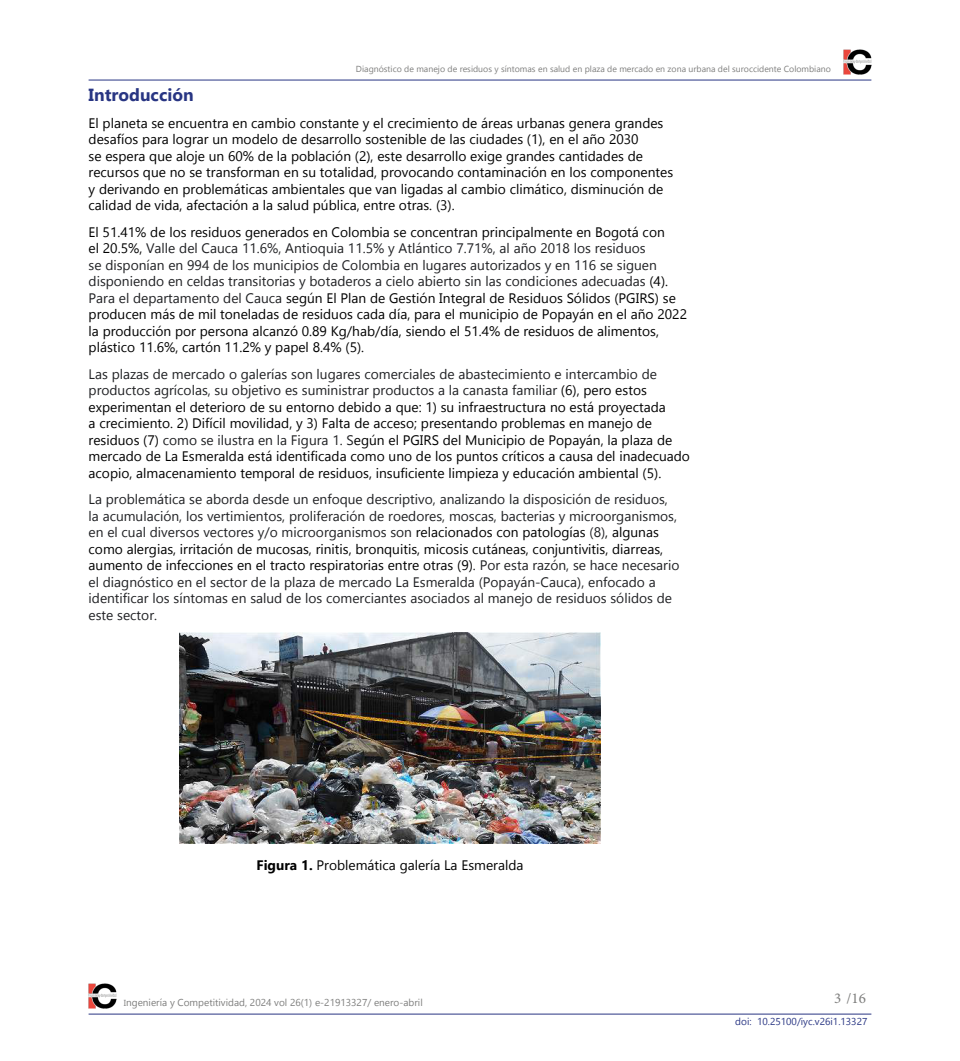
<style>
.page{position:relative;width:960px;height:1061px;background:#fff}
.page>*{position:absolute;margin:0;border:0;box-sizing:border-box;transform-origin:0 0}
.t1{font:700 17.5px "Gadugi";color:#283583}
.t2{font:15px "Minion Pro";color:#7e7e7d}
.t3{font:13.75px/16.5px "Gadugi";color:#000}
.t4{font:13.75px/16.5px "Gadugi";color:#202124}
.t5{font:10px "Gadugi";color:#7e7e7d}
.t6{font:10px "Gadugi";color:#283583}
.t7{font:8.75px "Gadugi";color:#7e7e7d}
.s1{color:#202124}
.s2{color:#000}
.s3{font-weight:700}
.s4{font-size:8.75px}
</style>
<div class="page">
<hr style="left:89px;top:1014px;width:782px;height:1px;background:#283583">
<img style="left:89px;top:983px;width:28px;height:26px">
<hr style="left:89px;top:80px;width:782px;height:1px;background:#283583">
<img style="left:843px;top:49px;width:28px;height:26px">
<img style="left:179px;top:633px;width:422px;height:211px">
<p class="t7" style="left:356px;top:64px;width:476px">Diagnóstico de manejo de residuos y síntomas en salud en plaza de mercado en zona urbana del suroccidente Colombiano</p>
<p class="t1" style="left:89px;top:85px;width:107px">Introducción</p>
<p class="t3" style="left:89px;top:115px;width:586px">El planeta se encuentra en cambio constante y el crecimiento de áreas urbanas genera grandes desafíos para lograr un modelo de desarrollo sostenible de las ciudades (1), en el año 2030<br>se espera que aloje un 60% de la población (2), este desarrollo exige grandes cantidades de recursos que no se transforman en su totalidad, provocando contaminación en los componentes y derivando en problemáticas ambientales que van ligadas al cambio climático, disminución de calidad de vida, afectación a la salud pública, entre otras. (3).</p>
<p class="t3" style="left:89px;top:224px;width:600px">El 51.41% de los residuos generados en Colombia se concentran principalmente en Bogotá con<br>el 20.5%, <span class="s1">Valle del Cauca 11.6%, Antioquia 11.5% y Atlántico 7.71%, al año 2018 los residuos<br>se disponían en 994 de los municipios de Colombia en lugares autorizados y en 116 se siguen disponiendo en celdas transitorias y botaderos a cielo abierto sin las condiciones adecuadas</span> (4).<br><span class="s1">Para el departamento del Cauca</span> según El Plan de Gestión Integral de Residuos Sólidos (PGIRS) se producen más de mil toneladas de residuos cada día, para el municipio de Popayán en el año 2022 la producción por persona alcanzó 0.89 Kg/hab/día, siendo el 51.4% de residuos de alimentos, plástico 11.6%, cartón 11.2% y papel 8.4% (5).</p>
<p class="t3" style="left:89px;top:366px;width:603px"><span class="s1">Las plazas de mercado o galerías son lugares comerciales de abastecimiento e intercambio de productos agrícolas, su objetivo es suministrar productos a la canasta familiar</span> (6), pero estos experimentan el deterioro de su entorno debido a que: 1) su infraestructura no está proyectada<br>a crecimiento. 2) Difícil movilidad, y 3) Falta de acceso; presentando problemas en manejo de residuos (7) <span class="s1">como se ilustra en la Figura 1. S</span>egún el PGIRS del Municipio de Popayán, la plaza de mercado de La Esmeralda está identificada como uno de los puntos críticos a causa del inadecuado acopio, almacenamiento temporal de residuos, insuficiente limpieza y educación ambiental (5).</p>
<p class="t4" style="left:89px;top:491px;width:592px">La problemática se aborda desde un enfoque descriptivo, analizando la disposición de residuos, la acumulación, los vertimientos, proliferación de roedores, moscas, bacterias y microorganismos, en el cual diversos vectores y/o microorganismos son <span class="s2">relacionados con patologías</span> (8)<span class="s2">, algunas como alergias, irritación de mucosas, rinitis, bronquitis, micosis cutáneas, conjuntivitis, diarreas, aumento de infecciones en el tracto respiratorias entre otras (9)</span>. Por esta razón, se hace necesario el diagnóstico en el sector de la plaza de mercado La Esmeralda (Popayán-Cauca), enfocado a identificar los síntomas en salud de los comerciantes asociados al manejo de residuos sólidos de este sector.</p>
<p class="t3" style="left:257px;top:857px;width:268px"><span class="s3">Figura 1.</span> Problemática galería La Esmeralda</p>
<p class="t5" style="left:124px;top:996px;width:300px"><span class="s4">I</span>ngeniería y Competitividad, 2024 vol 26(1) e-21913327/ enero-abril</p>
<p class="t2" style="left:834px;top:988px;width:33px">3 /16</p>
<p class="t6" style="left:735px;top:1016px;width:134px">doi: 10.25100/iyc.v26i1.13327</p>
</div>
